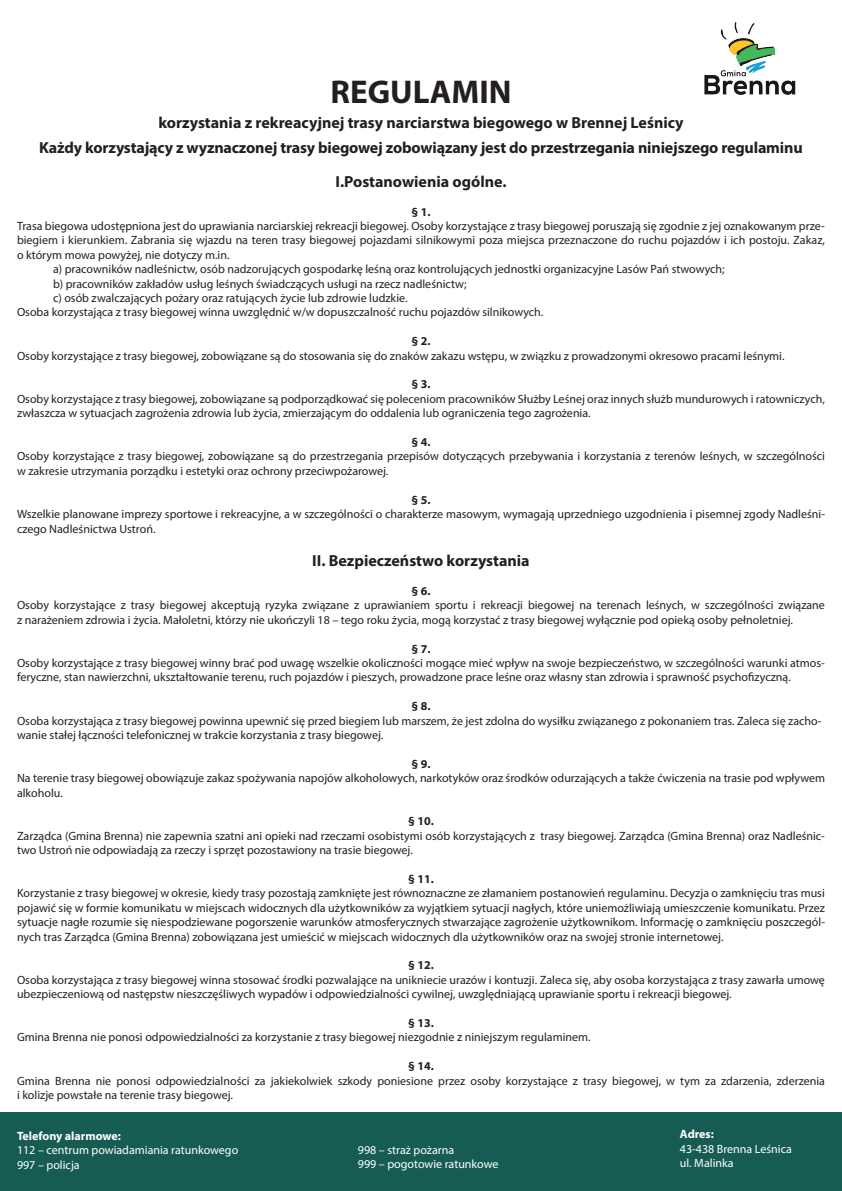
<style>
.page{position:relative;width:842px;height:1191px;background:#fff}
.page>*{position:absolute;margin:0;border:0;box-sizing:border-box;transform-origin:0 0}
.t1{font:700 33px "Myriad Pro";color:#231f20}
.t2{font:700 16px/25.2px "Myriad Pro";letter-spacing:-.01em;color:#231f20;text-align:center}
.t3{font:12px/14.4px "Myriad Pro";color:#231f20}
.t4{font:12px/14.4px "Myriad Pro";color:#fff}
.t5{font:700 12px "Myriad Pro";color:#231f20}
.t6{font:700 12px "Myriad Pro";color:#fff}
</style>
<div class="page">
<img style="left:704px;top:22px;width:92px;height:73px">
<div style="left:0;top:1112px;width:842px;height:79px;background:#165c52"></div>
<h1 class="t1" style="left:330px;top:70px;width:183px">REGULAMIN</h1>
<h2 class="t2" style="left:39px;top:109px;width:765px">korzystania z rekreacyjnej trasy narciarstwa biegowego w Brennej Leśnicy<br>Każdy korzystający z wyznaczonej trasy biegowej zobowiązany jest do przestrzegania niniejszego regulaminu</h2>
<h2 class="t2" style="left:335px;top:168px;width:173px">I.Postanowienia ogólne.</h2>
<p class="t5" style="left:411px;top:204px;width:20px">§ 1.</p>
<p class="t3" style="left:17px;top:218px;width:809px">Trasa biegowa udostępniona jest do uprawiania narciarskiej rekreacji biegowej. Osoby korzystające z trasy biegowej poruszają się zgodnie z jej oznakowanym prze-</p>
<p class="t3" style="left:17px;top:233px;width:809px">biegiem i kierunkiem. Zabrania się wjazdu na teren trasy biegowej pojazdami silnikowymi poza miejsca przeznaczone do ruchu pojazdów i ich postoju. Zakaz,</p>
<p class="t3" style="left:17px;top:247px;width:214px">o którym mowa powyżej, nie dotyczy m.in.</p>
<p class="t3" style="left:53px;top:262px;width:673px">a) pracowników nadleśnictw, osób nadzorujących gospodarkę leśną oraz kontrolujących jednostki organizacyjne Lasów Pań stwowych;</p>
<p class="t3" style="left:53px;top:276px;width:415px">b) pracowników zakładów usług leśnych świadczących usługi na rzecz nadleśnictw;</p>
<p class="t3" style="left:53px;top:290px;width:356px">c) osób zwalczających pożary oraz ratujących życie lub zdrowie ludzkie.</p>
<p class="t3" style="left:17px;top:305px;width:528px">Osoba korzystająca z trasy biegowej winna uwzględnić w/w dopuszczalność ruchu pojazdów silnikowych.</p>
<p class="t5" style="left:411px;top:333px;width:20px">§ 2.</p>
<p class="t3" style="left:17px;top:348px;width:769px">Osoby korzystające z trasy biegowej, zobowiązane są do stosowania się do znaków zakazu wstępu, w związku z prowadzonymi okresowo pracami leśnymi.</p>
<p class="t5" style="left:411px;top:376px;width:20px">§ 3.</p>
<p class="t3" style="left:17px;top:391px;width:809px">Osoby korzystające z trasy biegowej, zobowiązane są podporządkować się poleceniom pracowników Służby Leśnej oraz innych służb mundurowych i ratowniczych, zwłaszcza w sytuacjach zagrożenia zdrowia lub życia, zmierzającym do oddalenia lub ograniczenia tego zagrożenia.</p>
<p class="t5" style="left:411px;top:434px;width:20px">§ 4.</p>
<p class="t3" style="left:17px;top:449px;width:809px">Osoby korzystające z trasy biegowej, zobowiązane są do przestrzegania przepisów dotyczących przebywania i korzystania z terenów leśnych, w szczególności w zakresie utrzymania porządku i estetyki oraz ochrony przeciwpożarowej.</p>
<p class="t5" style="left:411px;top:492px;width:20px">§ 5.</p>
<p class="t3" style="left:17px;top:506px;width:809px">Wszelkie planowane imprezy sportowe i rekreacyjne, a w szczególności o charakterze masowym, wymagają uprzedniego uzgodnienia i pisemnej zgody Nadleśni&shy;czego Nadleśnictwa Ustroń.</p>
<h2 class="t2" style="left:312px;top:547px;width:219px">II. Bezpieczeństwo korzystania</h2>
<p class="t5" style="left:411px;top:583px;width:20px">§ 6.</p>
<p class="t3" style="left:17px;top:598px;width:809px">Osoby korzystające z trasy biegowej akceptują ryzyka związane z uprawianiem sportu i rekreacji biegowej na terenach leśnych, w szczególności związane z narażeniem zdrowia i życia. Małoletni, którzy nie ukończyli 18 – tego roku życia, mogą korzystać z trasy biegowej wyłącznie pod opieką osoby pełnoletniej.</p>
<p class="t5" style="left:411px;top:640px;width:20px">§ 7.</p>
<p class="t3" style="left:17px;top:655px;width:809px">Osoby korzystające z trasy biegowej winny brać pod uwagę wszelkie okoliczności mogące mieć wpływ na swoje bezpieczeństwo, w szczególności warunki atmos&shy;feryczne, stan nawierzchni, ukształtowanie terenu, ruch pojazdów i pieszych, prowadzone prace leśne oraz własny stan zdrowia i sprawność psychofizyczną.</p>
<p class="t5" style="left:411px;top:698px;width:20px">§ 8.</p>
<p class="t3" style="left:17px;top:713px;width:806px">Osoba korzystająca z trasy biegowej powinna upewnić się przed biegiem lub marszem, że jest zdolna do wysiłku związanego z pokonaniem tras. Zaleca się zacho&shy;wanie stałej łączności telefonicznej w trakcie korzystania z trasy biegowej.</p>
<p class="t5" style="left:411px;top:756px;width:20px">§ 9.</p>
<p class="t3" style="left:17px;top:770px;width:809px">Na terenie trasy biegowej obowiązuje zakaz spożywania napojów alkoholowych, narkotyków oraz środków odurzających a także ćwiczenia na trasie pod wpływem alkoholu.</p>
<p class="t5" style="left:408px;top:813px;width:27px">§ 10.</p>
<p class="t3" style="left:17px;top:828px;width:809px">Zarządca (Gmina Brenna) nie zapewnia szatni ani opieki nad rzeczami osobistymi osób korzystających z trasy biegowej. Zarządca (Gmina Brenna) oraz Nadleśnic&shy;two Ustroń nie odpowiadają za rzeczy i sprzęt pozostawiony na trasie biegowej.</p>
<p class="t5" style="left:408px;top:871px;width:27px">§ 11.</p>
<p class="t3" style="left:17px;top:886px;width:809px;text-align:justify">Korzystanie z trasy biegowej w okresie, kiedy trasy pozostają zamknięte jest równoznaczne ze złamaniem postanowień regulaminu. Decyzja o zamknięciu tras musi pojawić się w formie komunikatu w miejscach widocznych dla użytkowników za wyjątkiem sytuacji nagłych, które uniemożliwiają umieszczenie komunikatu. Przez sytuacje nagłe rozumie się niespodziewane pogorszenie warunków atmosferycznych stwarzające zagrożenie użytkownikom. Informację o zamknięciu poszczegól&shy;nych tras Zarządca (Gmina Brenna) zobowiązana jest umieścić w miejscach widocznych dla użytkowników oraz na swojej stronie internetowej.</p>
<p class="t5" style="left:408px;top:957px;width:27px">§ 12.</p>
<p class="t3" style="left:17px;top:972px;width:809px">Osoba korzystająca z trasy biegowej winna stosować środki pozwalające na unikniecie urazów i kontuzji. Zaleca się, aby osoba korzystająca z trasy zawarła umowę ubezpieczeniową od następstw nieszczęśliwych wypadów i odpowiedzialności cywilnej, uwzględniającą uprawianie sportu i rekreacji biegowej.</p>
<p class="t5" style="left:408px;top:1015px;width:27px">§ 13.</p>
<p class="t3" style="left:17px;top:1030px;width:575px">Gmina Brenna nie ponosi odpowiedzialności za korzystanie z trasy biegowej niezgodnie z niniejszym regulaminem.</p>
<p class="t5" style="left:408px;top:1058px;width:27px">§ 14.</p>
<p class="t3" style="left:17px;top:1073px;width:809px">Gmina Brenna nie ponosi odpowiedzialności za jakiekolwiek szkody poniesione przez osoby korzystające z trasy biegowej, w tym za zdarzenia, zderzenia i kolizje powstałe na terenie trasy biegowej.</p>
<p class="t6" style="left:17px;top:1128px;width:106px">Telefony alarmowe:</p>
<p class="t4" style="left:17px;top:1142px;width:223px">112 – centrum powiadamiania ratunkowego<br>997 – policja</p>
<p class="t6" style="left:680px;top:1126px;width:35px">Adres:</p>
<p class="t4" style="left:680px;top:1141px;width:113px">43-438 Brenna Leśnica ul. Malinka</p>
<p class="t4" style="left:358px;top:1142px;width:142px">998 – straż pożarna<br>999 – pogotowie ratunkowe</p>
</div>
